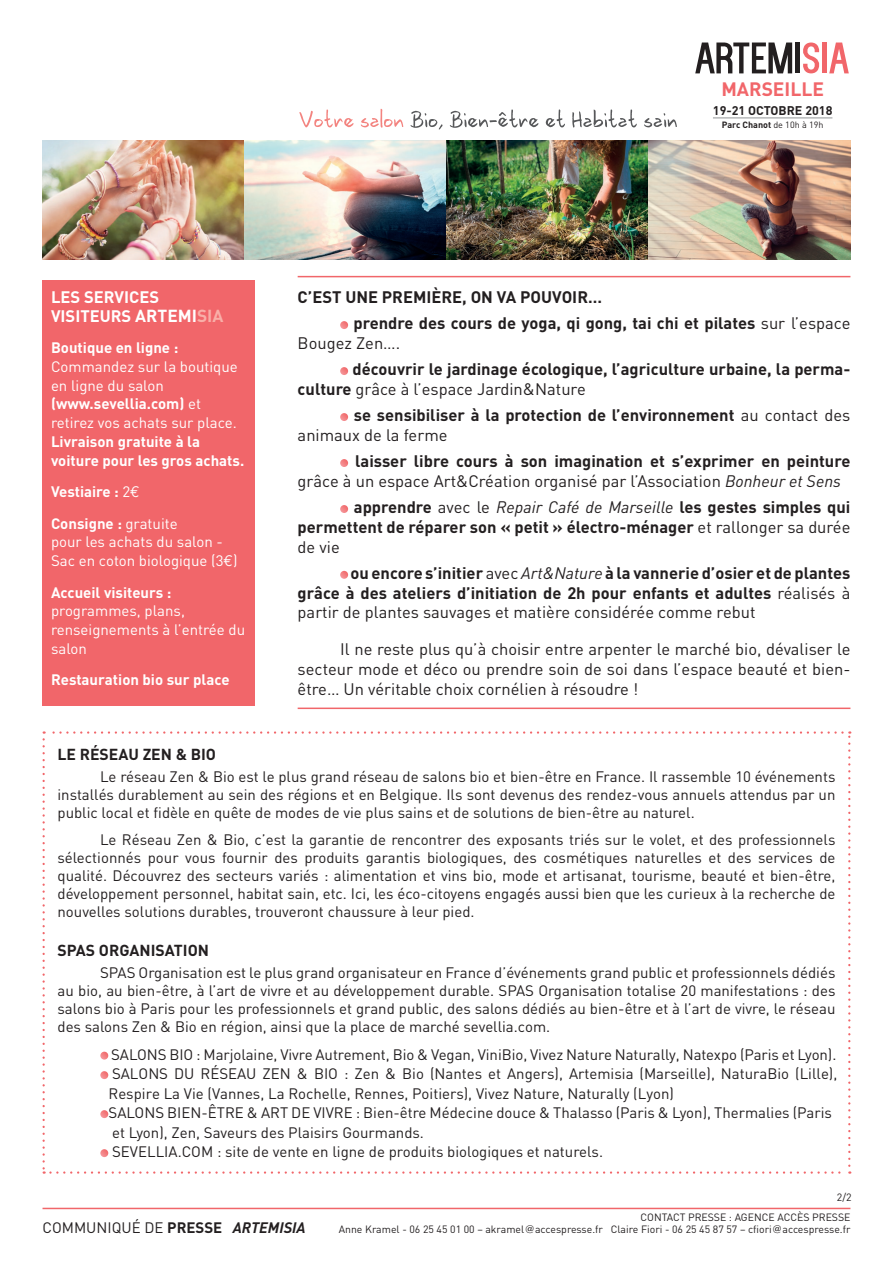
<style>
.page{position:relative;width:893px;height:1263px;background:#fff}
.page>*{position:absolute;margin:0;border:0;box-sizing:border-box;transform-origin:0 0}
.t1{font:700 19.2px "DIN";color:#f1666a}
.t2{font:700 16.5px/19.8px "DIN";color:#231f20}
.t3{font:16.5px/19.8px "DIN";color:#231f20;text-align:justify}
.t4{font:700 16.5px/18.8px "DIN";color:#fff}
.t5{font:700 15.75px "DIN";color:#231f20}
.t6{font:15px/18px "DIN";color:#231f20;text-align:justify}
.t7{font:15px/18.8px "DIN";color:#fff}
.t8{font:700 15px/18.8px "DIN";color:#fff}
.t9{font:700 12.45px "DIN";color:#231f20}
.t10{font:10.5px/12.6px "DIN";color:#231f20;text-align:right}
.t11{font:700 9px "DIN";color:#231f20}
.s1{font-weight:400}
.s2{font-size:17.25px}
.s3{font-size:17.25px;color:#f9afa8}
.s4{font-weight:700}
.s5{font-family:"Euro Mono";font-weight:400;font-size:15.75px}
.s6{font-family:"Euro Mono";font-size:15.75px}
.s7{font-weight:400;font-style:italic}
.s8{font-weight:700;font-style:italic}
.s9{font-family:"Univers LT Std"}
</style>
<div class="page">
<div style="left:43px;top:281px;width:212px;height:425px;background:#f1666a"></div>
<hr style="left:43px;top:1208px;width:807px;height:1px;background:#f1666a">
<hr style="left:713px;top:118px;width:119px;height:1px;background:#939598">
<svg style="left:695px;top:43px;width:97px;height:30px"></svg>
<hr style="left:796px;top:43px;width:4px;height:30px;background:#231f20">
<svg style="left:803px;top:43px;width:16px;height:30px"></svg>
<div style="left:822px;top:43px;width:5px;height:30px;background:#f1666a"></div>
<svg style="left:829px;top:43px;width:20px;height:30px"></svg>
<img style="left:43px;top:140px;width:807px;height:119px">
<svg style="left:43px;top:731px;width:807px;height:443px"></svg>
<svg style="left:299px;top:109px;width:54px;height:18px"></svg>
<svg style="left:361px;top:109px;width:42px;height:19px"></svg>
<svg style="left:411px;top:111px;width:32px;height:19px"></svg>
<svg style="left:450px;top:109px;width:88px;height:19px"></svg>
<svg style="left:546px;top:109px;width:19px;height:18px"></svg>
<svg style="left:572px;top:109px;width:65px;height:19px"></svg>
<svg style="left:644px;top:113px;width:33px;height:14px"></svg>
<hr style="left:298px;top:276px;width:552px;height:1px;background:#f1666a">
<hr style="left:298px;top:707px;width:552px;height:2px;background:#f1666a">
<svg style="left:340px;top:321px;width:8px;height:8px"></svg>
<svg style="left:340px;top:367px;width:8px;height:8px"></svg>
<svg style="left:340px;top:413px;width:8px;height:8px"></svg>
<svg style="left:340px;top:459px;width:8px;height:8px"></svg>
<svg style="left:340px;top:505px;width:8px;height:8px"></svg>
<svg style="left:340px;top:571px;width:8px;height:8px"></svg>
<p class="t1" style="left:721px;top:77px;width:104px">MARSEILLE</p>
<p class="t9" style="left:713px;top:102px;width:121px">19-21 OCTOBRE 2018</p>
<p class="t11" style="left:722px;top:119px;width:103px">Parc Chanot <span class="s1">de 10h à 19h</span></p>
<p class="t4" style="left:51px;top:287px;width:174px">LES SERVICES<br>VISITEURS <span class="s2">ARTEMI</span><span class="s3">SIA</span></p>
<p class="t8" style="left:51px;top:338px;width:129px">Boutique en ligne :</p>
<p class="t7" style="left:51px;top:357px;width:188px">Commandez sur la boutique en ligne du salon <span class="s4">(www.sevellia.com)</span> et retirez vos achats sur place.</p>
<p class="t8" style="left:51px;top:431px;width:195px">Livraison gratuite à la voiture pour les gros achats.</p>
<p class="t8" style="left:51px;top:475px;width:128px;line-height:31.5px">Vestiaire : <span class="s1">2</span><span class="s5">€<br></span>Consigne : <span class="s1">gratuite</span></p>
<p class="t7" style="left:51px;top:532px;width:188px">pour les achats du salon -<br>Sac en coton biologique (3<span class="s6">€</span>)</p>
<p class="t8" style="left:51px;top:582px;width:122px">Accueil visiteurs :</p>
<p class="t7" style="left:51px;top:601px;width:196px">programmes, plans, renseignements à l’entrée du salon</p>
<p class="t8" style="left:51px;top:670px;width:180px">Restauration bio sur place</p>
<p class="t2" style="left:353px;top:283px;width:498px;line-height:26.2px;text-indent:-56px">C’EST UNE PREMIÈRE, ON VA POUVOIR…<br>prendre des cours de yoga, qi gong, tai chi et pilates <span class="s1">sur l’espace</span></p>
<p class="t3" style="left:298px;top:333px;width:104px">Bougez Zen….</p>
<p class="t2" style="left:298px;top:358px;width:554px;text-indent:55px">découvrir le jardinage écologique, l’agriculture urbaine, la perma&shy;culture <span class="s1">grâce à l’espace Jardin&amp;Nature</span></p>
<p class="t2" style="left:298px;top:404px;width:554px;text-indent:56px">se sensibiliser à la protection de l’environnement <span class="s1">au contact des animaux de la ferme</span></p>
<p class="t2" style="left:298px;top:450px;width:554px;text-indent:58px">laisser libre cours à son imagination et s’exprimer en peinture <span class="s1">grâce à un espace Art&amp;Création organisé par l’Association</span> <span class="s7">Bonheur et Sens</span></p>
<p class="t2" style="left:298px;top:496px;width:554px;text-align:justify;text-indent:56px">apprendre <span class="s1">avec le</span> <span class="s7">Repair Café de Marseille</span> les gestes simples qui permettent de réparer son « petit » électro-ménager <span class="s1">et rallonger sa durée de vie</span></p>
<p class="t2" style="left:298px;top:562px;width:554px;text-align:justify;text-indent:53px">ou encore s’initier <span class="s1">avec</span> <span class="s7">Art&amp;Nature</span> à la vannerie d’osier et de plantes grâce à des ateliers d’initiation de 2h pour enfants et adultes <span class="s1">réalisés à partir de plantes sauvages et matière considérée comme rebut</span></p>
<p class="t3" style="left:298px;top:639px;width:554px;text-indent:43px">Il ne reste plus qu’à choisir entre arpenter le marché bio, dévaliser le secteur mode et déco ou prendre soin de soi dans l’espace beauté et bien&shy;être… Un véritable choix cornélien à résoudre !</p>
<p class="t5" style="left:58px;top:744px;width:160px">LE RÉSEAU ZEN &amp; BIO</p>
<p class="t6" style="left:58px;top:768px;width:779px;text-indent:43px">Le réseau Zen &amp; Bio est le plus grand réseau de salons bio et bien-être en France. Il rassemble 10 événements installés durablement au sein des régions et en Belgique. Ils sont devenus des rendez-vous annuels attendus par un public local et fidèle en quête de modes de vie plus sains et de solutions de bien-être au naturel.</p>
<p class="t6" style="left:58px;top:830px;width:779px;text-indent:43px">Le Réseau Zen &amp; Bio, c’est la garantie de rencontrer des exposants triés sur le volet, et des professionnels sélectionnés pour vous fournir des produits garantis biologiques, des cosmétiques naturelles et des services de qualité. Découvrez des secteurs variés : alimentation et vins bio, mode et artisanat, tourisme, beauté et bien-être, développement personnel, habitat sain, etc. Ici, les éco-citoyens engagés aussi bien que les curieux à la recherche de nouvelles solutions durables, trouveront chaussure à leur pied.</p>
<p class="t5" style="left:58px;top:940px;width:153px">SPAS ORGANISATION</p>
<p class="t6" style="left:58px;top:963px;width:779px;text-indent:43px">SPAS Organisation est le plus grand organisateur en France d’événements grand public et professionnels dédiés au bio, au bien-être, à l’art de vivre et au développement durable. SPAS Organisation totalise 20 manifestations : des salons bio à Paris pour les professionnels et grand public, des salons dédiés au bien-être et à l’art de vivre, le réseau des salons Zen &amp; Bio en région, ainsi que la place de marché sevellia.com.</p>
<p class="t6" style="left:109px;top:1044px;width:730px;line-height:19.5px;text-align:left">SALONS BIO : Marjolaine, Vivre Autrement, Bio &amp; Vegan, ViniBio, Vivez Nature Naturally, Natexpo (Paris et Lyon).<br>SALONS DU RÉSEAU ZEN &amp; BIO : Zen &amp; Bio (Nantes et Angers), Artemisia (Marseille), NaturaBio (Lille), Respire La Vie (Vannes, La Rochelle, Rennes, Poitiers), Vivez Nature, Naturally (Lyon)<br>SALONS BIEN-ÊTRE &amp; ART DE VIVRE : Bien-être Médecine douce &amp; Thalasso (Paris &amp; Lyon), Thermalies (Paris et Lyon), Zen, Saveurs des Plaisirs Gourmands.<br>SEVELLIA.COM : site de vente en ligne de produits biologiques et naturels.</p>
<p class="t10" style="left:837px;top:1191px;width:16px">2/2</p>
<p class="t6" style="left:43px;top:1218px;width:265px">COMMUNIQUÉ DE <span class="s4">PRESSE</span> <span class="s8">ARTEMISIA</span></p>
<p class="t10" style="left:339px;top:1210px;width:513px">CONTACT PRESSE : AGENCE ACCÈS PRESSE<br>Anne Kramel - 06 25 45 01 00 – akramel<span class="s9">@</span>accespresse.fr Claire Fiori - 06 25 45 87 57 – cfiori<span class="s9">@</span>accespresse.fr</p>
</div>
